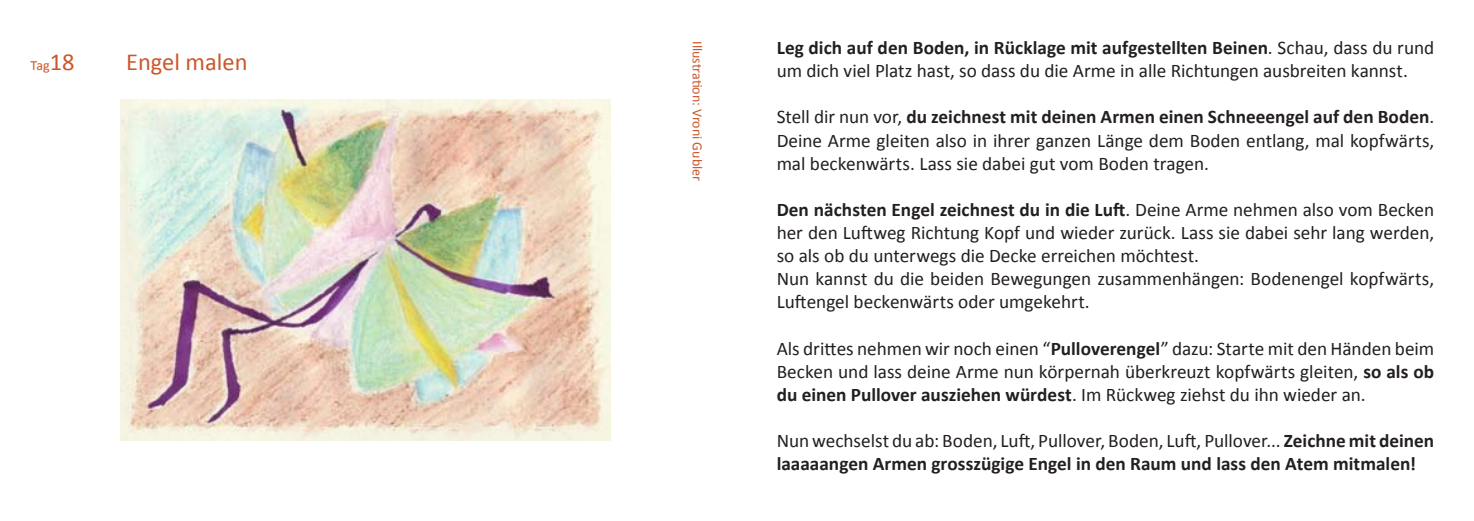
<style>
.page{position:relative;width:1474px;height:521px;background:#fff}
.page>*{position:absolute;margin:0;border:0;box-sizing:border-box;transform-origin:0 0}
.t1{font:24.5px "Calibri";color:#cb572b}
.t2{font:19.25px/23.1px "Calibri";color:#231f20}
.t3{font:700 19.25px/23.1px "Calibri";color:#231f20}
.t4{font:14px "Calibri";color:#cb572b}
.s1{font-size:24.5px}
.s2{font-weight:700}
.s3{font-weight:400}
</style>
<div class="page">
<img style="left:121px;top:100px;width:489px;height:340px">
<p class="t4" style="left:31px;top:56px;width:45px">Tag<span class="s1">18</span></p>
<p class="t1" style="left:126px;top:45px;width:123px">Engel malen</p>
<p class="t4" style="left:707px;top:41px;width:141px;rotate:90deg">Illustration: Vroni Gubler</p>
<p class="t2" style="left:776px;top:36px;width:659px"><span class="s2">Leg dich auf den Boden, in Rücklage mit aufgestellten Beinen</span>. Schau, dass du rund um dich viel Platz hast, so dass du die Arme in alle Richtungen ausbreiten kannst.</p>
<p class="t2" style="left:776px;top:105px;width:659px;text-align:justify">Stell dir nun vor, <span class="s2">du zeichnest mit deinen Armen einen Schneeengel auf den Boden</span>.<br>Deine Arme gleiten also in ihrer ganzen Länge dem Boden entlang, mal kopfwärts, mal beckenwärts. Lass sie dabei gut vom Boden tragen.</p>
<p class="t2" style="left:776px;top:197px;width:659px"><span class="s2">Den nächsten Engel zeichnest du in die Luft</span>. Deine Arme nehmen also vom Becken her den Luftweg Richtung Kopf und wieder zurück. Lass sie dabei sehr lang werden, so als ob du unterwegs die Decke erreichen möchtest.<br>Nun kannst du die beiden Bewegungen zusammenhängen: Bodenengel kopfwärts, Luftengel beckenwärts oder umgekehrt.</p>
<p class="t2" style="left:776px;top:336px;width:659px;text-align:justify">Als drittes nehmen wir noch einen “<span class="s2">Pulloverengel</span>” dazu: Starte mit den Händen beim Becken und lass deine Arme nun körpernah überkreuzt kopfwärts gleiten, <span class="s2">so als ob du einen Pullover ausziehen würdest</span>. Im Rückweg ziehst du ihn wieder an.</p>
<p class="t3" style="left:776px;top:428px;width:659px"><span class="s3">Nun wechselst du ab: Boden, Luft, Pullover, Boden, Luft, Pullover...</span> Zeichne mit deinen laaaaangen Armen grosszügige Engel in den Raum und lass den Atem mitmalen!</p>
</div>
